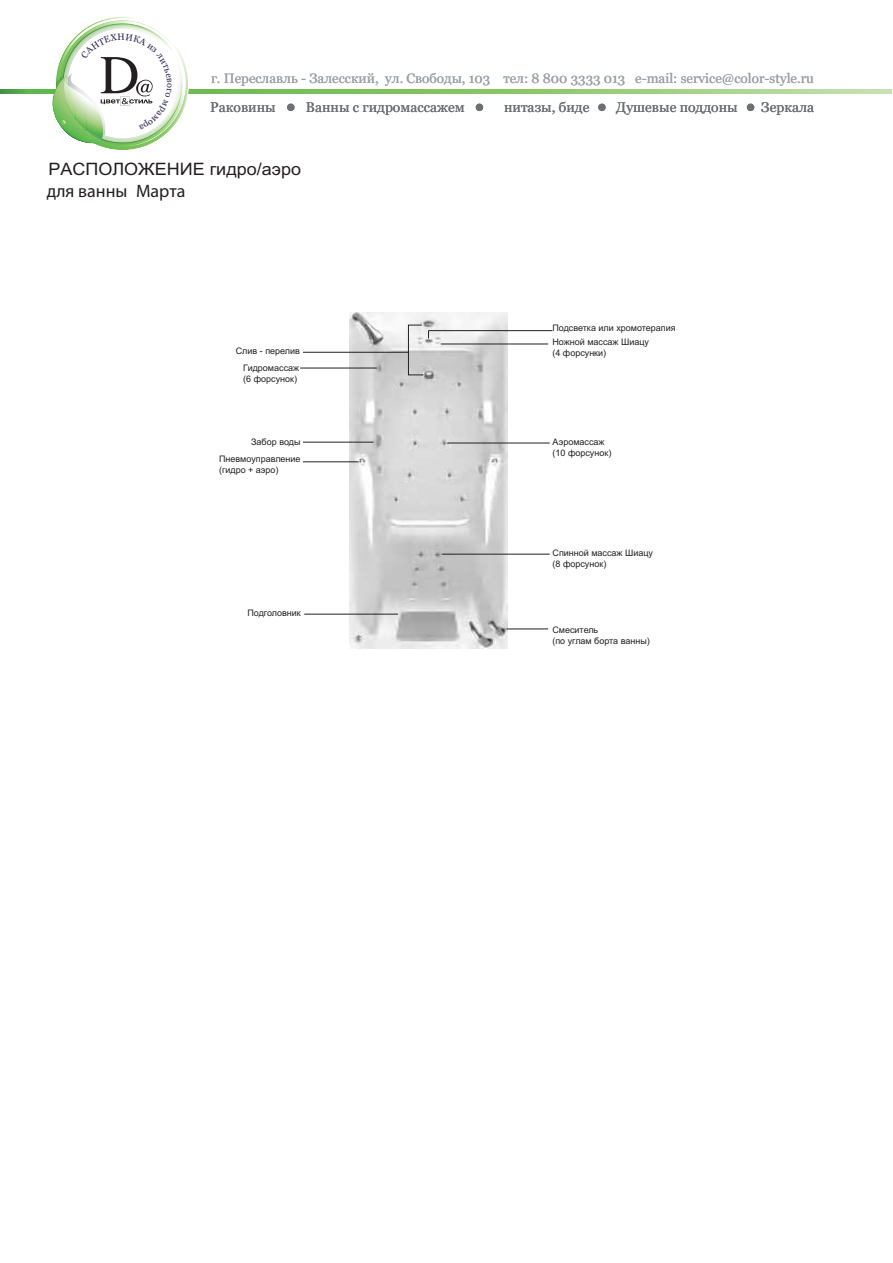
<style>
.page{position:relative;width:893px;height:1263px;background:#fff}
.page>*{position:absolute;margin:0;border:0;box-sizing:border-box;transform-origin:0 0}
.t1{font:18px "Myriad Pro";color:#231f20}
.t2{font:17.1px "Arial";color:#231f20;scale:1.05 1}
.t3{font:13.95px "Georgia";color:#6d7073}
.t4{font:13.5px "Georgia";color:#9fa3a7}
.t5{font:9px/10.8px "Arial";color:#231f20}
</style>
<div class="page">
<svg style="left:0;top:89px;width:892px;height:5px;background:#8fc872"></svg>
<div style="left:287px;top:104px;width:8px;height:7px;background:#6d7073;border-radius:50%"></div>
<div style="left:476px;top:104px;width:7px;height:7px;background:#6d7073;border-radius:50%"></div>
<div style="left:598px;top:104px;width:8px;height:7px;background:#6d7073;border-radius:50%"></div>
<div style="left:747px;top:104px;width:7px;height:7px;background:#6d7073;border-radius:50%"></div>
<img style="left:350px;top:313px;width:157px;height:336px">
<hr style="left:442px;top:554px;width:108px;height:1px;background:#231f20">
<hr style="left:304px;top:614px;width:94px;height:1px;background:#231f20">
<hr style="left:428px;top:330px;width:124px;height:1px;background:#231f20">
<hr style="left:441px;top:344px;width:107px;height:1px;background:#231f20">
<hr style="left:303px;top:462px;width:56px;height:1px;background:#231f20">
<hr style="left:303px;top:442px;width:70px;height:1px;background:#231f20">
<hr style="left:506px;top:629px;width:42px;height:1px;background:#231f20">
<hr style="left:447px;top:443px;width:103px;height:1px;background:#231f20">
<hr style="left:300px;top:368px;width:77px;height:1px;background:#231f20">
<svg style="left:303px;top:325px;width:126px;height:50px"></svg>
<svg style="left:43px;top:17px;width:149px;height:133px"></svg>
<h3 class="t4" style="left:211px;top:70px;width:604px">г. Переславль - Залесский, ул. Свободы, 103 тел: 8 800 3333 013 e-mail: service@color-style.ru</h3>
<h3 class="t3" style="left:504px;top:99px;width:87px">нитазы, биде</h3>
<h3 class="t3" style="left:616px;top:99px;width:123px">Душевые поддоны</h3>
<h3 class="t3" style="left:761px;top:99px;width:55px">Зеркала</h3>
<h3 class="t3" style="left:210px;top:99px;width:67px">Раковины</h3>
<h3 class="t3" style="left:306px;top:99px;width:160px">Ванны с гидромассажем</h3>
<h2 class="t2" style="left:48px;top:158px;width:242px">РАСПОЛОЖЕНИЕ гидро/аэро</h2>
<h1 class="t1" style="left:47px;top:184px;width:140px">для ванны Марта</h1>
<p class="t5" style="left:236px;top:345px;width:66px">Слив - перелив</p>
<p class="t5" style="left:243px;top:363px;width:57px">Гидромассаж (6 форсунок)</p>
<p class="t5" style="left:251px;top:436px;width:51px">Забор воды</p>
<p class="t5" style="left:219px;top:453px;width:83px">Пневмоуправление (гидро + аэро)</p>
<p class="t5" style="left:247px;top:607px;width:55px">Подголовник</p>
<p class="t5" style="left:552px;top:323px;width:125px">Подсветка или хромотерапия</p>
<p class="t5" style="left:552px;top:336px;width:98px">Ножной массаж Шиацу (4 форсунки)</p>
<p class="t5" style="left:552px;top:436px;width:60px">Аэромассаж (10 форсунок)</p>
<p class="t5" style="left:552px;top:547px;width:102px">Спинной массаж Шиацу (8 форсунок)</p>
<p class="t5" style="left:552px;top:624px;width:99px">Смеситель<br>(по углам борта ванны)</p>
</div>
